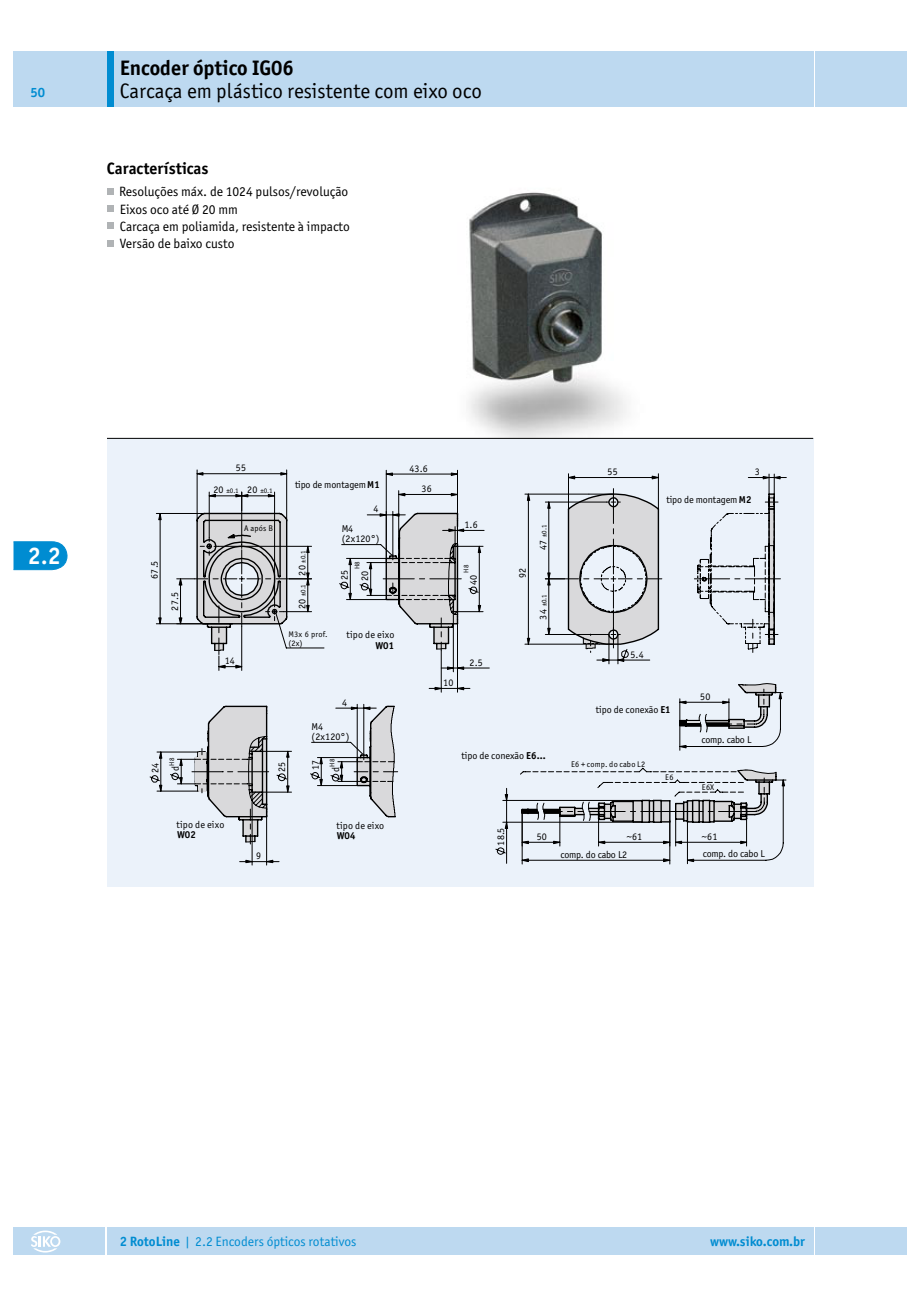
<style>
.page{position:relative;width:920px;height:1307px;background:#fff}
.page>*{position:absolute;margin:0;border:0;box-sizing:border-box;transform-origin:0 0}
.t1{font:700 24px "Officina Sans ITC Pro";color:#fff}
.t2{font:21px "Officina Sans ITC Pro";color:#000}
.t3{font:700 21px "Officina Sans ITC Pro";color:#000}
.t4{font:700 16.5px "Officina Sans ITC Pro";color:#000}
.t5{font:13.5px/17.2px "Officina Sans ITC Pro";color:#000}
.t6{font:13.5px "Officina Sans ITC Pro";color:#008cd1}
.t7{font:700 13.5px "Officina Sans ITC Pro";color:#008cd1}
.t8{font:10.05px/10.1px "Officina Sans ITC Pro";color:#000}
.t9{font:10.05px "Officina Sans ITC Pro";letter-spacing:.02em;color:#000}
.t10{font:700 10.05px "Officina Sans ITC Pro";letter-spacing:.015em;color:#000}
.t11{font:8.25px/8.7px "Officina Sans ITC Pro";letter-spacing:.025em;color:#000}
.t12{font:6.9px "Officina Sans ITC Pro";letter-spacing:.04em;color:#000}
.s1{font-weight:500}
.s2{font-size:10.05px}
.s3{font-weight:700}
</style>
<div class="page">
<div style="left:107px;top:1227px;width:706px;height:28px;background:#bdd9f0"></div>
<div style="left:14px;top:1227px;width:91px;height:28px;background:#bdd9f0"></div>
<div style="left:815px;top:1227px;width:91px;height:28px;background:#bdd9f0"></div>
<div style="left:107px;top:51px;width:706px;height:56px;background:#bdd9f0"></div>
<div style="left:14px;top:51px;width:93px;height:56px;background:#bdd9f0"></div>
<div style="left:815px;top:51px;width:91px;height:56px;background:#bdd9f0"></div>
<img style="left:389px;top:192px;width:289px;height:246px">
<svg style="left:13px;top:541px;width:54px;height:29px;background:#1193d4"></svg>
<div style="left:107px;top:51px;width:6px;height:56px;background:#008cd1"></div>
<div style="left:107px;top:438px;width:706px;height:448px;background:#ebf2fa"></div>
<hr style="left:157px;top:751px;width:41px;height:1px;background:#000">
<hr style="left:157px;top:791px;width:41px;height:1px;background:#000">
<hr style="left:160px;top:752px;width:1px;height:39px;background:#000">
<hr style="left:266px;top:808px;width:1px;height:57px;background:#000">
<hr style="left:252px;top:792px;width:1px;height:73px;background:#000">
<svg style="left:149px;top:774px;width:13px;height:17px"></svg>
<svg style="left:159px;top:751px;width:3px;height:7px"></svg>
<svg style="left:240px;top:859px;width:39px;height:4px"></svg>
<hr style="left:160px;top:513px;width:1px;height:111px;background:#000">
<hr style="left:156px;top:513px;width:48px;height:1px;background:#000">
<hr style="left:156px;top:623px;width:76px;height:1px;background:#000">
<hr style="left:197px;top:470px;width:1px;height:51px;background:#000">
<hr style="left:286px;top:470px;width:1px;height:51px;background:#000">
<hr style="left:197px;top:473px;width:90px;height:1px;background:#000">
<svg style="left:158px;top:617px;width:3px;height:7px"></svg>
<svg style="left:280px;top:472px;width:7px;height:3px"></svg>
<hr style="left:568px;top:474px;width:1px;height:35px;background:#000">
<hr style="left:658px;top:474px;width:1px;height:35px;background:#000">
<hr style="left:568px;top:477px;width:90px;height:1px;background:#000">
<svg style="left:651px;top:476px;width:7px;height:3px"></svg>
<svg style="left:569px;top:476px;width:6px;height:3px"></svg>
<svg style="left:545px;top:492px;width:114px;height:10px"></svg>
<hr style="left:522px;top:860px;width:147px;height:1px;background:#000">
<hr style="left:522px;top:812px;width:1px;height:52px;background:#000">
<hr style="left:669px;top:822px;width:1px;height:42px;background:#000">
<svg style="left:495px;top:847px;width:11px;height:8px"></svg>
<hr style="left:506px;top:822px;width:1px;height:41px;background:#000">
<hr style="left:503px;top:800px;width:139px;height:1px;background:#000">
<hr style="left:503px;top:822px;width:139px;height:1px;background:#000">
<svg style="left:663px;top:858px;width:7px;height:4px"></svg>
<svg style="left:521px;top:858px;width:7px;height:4px"></svg>
<svg style="left:505px;top:788px;width:3px;height:40px"></svg>
<svg style="left:687px;top:858px;width:7px;height:4px"></svg>
<svg style="left:520px;top:786px;width:264px;height:60px"></svg>
<svg style="left:520px;top:690px;width:265px;height:96px"></svg>
<hr style="left:398px;top:490px;width:1px;height:64px;background:#000">
<hr style="left:457px;top:470px;width:1px;height:51px;background:#000">
<hr style="left:386px;top:470px;width:1px;height:92px;background:#000">
<hr style="left:386px;top:474px;width:71px;height:1px;background:#000">
<svg style="left:386px;top:472px;width:7px;height:4px"></svg>
<svg style="left:451px;top:472px;width:6px;height:4px"></svg>
<svg style="left:170px;top:492px;width:294px;height:351px"></svg>
<svg style="left:434px;top:502px;width:343px;height:188px"></svg>
<svg style="left:748px;top:474px;width:38px;height:171px"></svg>
<svg style="left:31px;top:1230px;width:29px;height:22px"></svg>
<svg style="left:108px;top:188px;width:6px;height:6px"></svg>
<svg style="left:108px;top:206px;width:6px;height:6px"></svg>
<svg style="left:108px;top:223px;width:6px;height:6px"></svg>
<svg style="left:108px;top:240px;width:6px;height:6px"></svg>
<hr style="left:107px;top:438px;width:706px;height:1px;background:#000">
<h2 class="t3" style="left:120px;top:60px;width:175px">Encoder óptico IG06</h2>
<h3 class="t7" style="left:31px;top:87px;width:16px">50</h3>
<h2 class="t2" style="left:120px;top:82px;width:363px">Carcaça em plástico resistente com eixo oco</h2>
<h3 class="t4" style="left:107px;top:162px;width:103px">Características</h3>
<h3 class="t5" style="left:120px;top:202px;width:120px">Eixos oco até Ø 20 mm</h3>
<h3 class="t5" style="left:119px;top:185px;width:231px">Resoluções máx. de 1024 pulsos/revolução</h3>
<h3 class="t5" style="left:120px;top:219px;width:231px">Carcaça em poliamida, resistente à impacto<br>Versão de baixo custo</h3>
<h1 class="t1" style="left:28px;top:546px;width:34px">2<span class="s1">.</span>2</h1>
<p class="t8" style="left:150px;top:579px;width:20px;rotate:-90deg">67.5</p>
<p class="t8" style="left:236px;top:464px;width:12px">55</p>
<p class="t12" style="left:213px;top:488px;width:27px"><span class="s2">20</span> ±0.1</p>
<p class="t12" style="left:260px;top:488px;width:14px">±0.1</p>
<p class="t8" style="left:247px;top:486px;width:12px">20</p>
<p class="t11" style="left:244px;top:524px;width:30px">A após B</p>
<p class="t8" style="left:295px;top:480px;width:86px">tipo de montagem<span class="s3">M1</span></p>
<p class="t8" style="left:373px;top:505px;width:7px">4</p>
<p class="t8" style="left:341px;top:525px;width:39px">M4 (2x120°)</p>
<p class="t12" style="left:300px;top:563px;width:14px;rotate:-90deg">±0.1</p>
<p class="t8" style="left:298px;top:575px;width:12px;rotate:-90deg">20</p>
<p class="t12" style="left:300px;top:596px;width:14px;rotate:-90deg">±0.1</p>
<p class="t8" style="left:171px;top:610px;width:20px;rotate:-90deg">27.5</p>
<p class="t8" style="left:298px;top:609px;width:12px;rotate:-90deg">20</p>
<p class="t8" style="left:225px;top:657px;width:12px">14</p>
<p class="t11" style="left:288px;top:631px;width:41px">M3x 6 prof. (2x)</p>
<p class="t12" style="left:354px;top:569px;width:9px;rotate:-90deg">H8</p>
<p class="t8" style="left:340px;top:580px;width:12px;rotate:-90deg">25</p>
<p class="t8" style="left:361px;top:581px;width:12px;rotate:-90deg">20</p>
<p class="t9" style="left:346px;top:631px;width:49px">tipo de eixo</p>
<p class="t10" style="left:375px;top:641px;width:20px">W01</p>
<p class="t8" style="left:151px;top:773px;width:12px;rotate:-90deg">24</p>
<p class="t8" style="left:342px;top:698px;width:7px">4</p>
<p class="t8" style="left:311px;top:722px;width:39px">M4 (2x120°)</p>
<p class="t12" style="left:329px;top:767px;width:9px;rotate:-90deg">H8</p>
<p class="t12" style="left:169px;top:765px;width:9px;rotate:-90deg">H8</p>
<p class="t8" style="left:311px;top:770px;width:12px;rotate:-90deg">17</p>
<p class="t8" style="left:278px;top:772px;width:12px;rotate:-90deg">25</p>
<p class="t8" style="left:171px;top:771px;width:7px;rotate:-90deg">d</p>
<p class="t8" style="left:332px;top:772px;width:7px;rotate:-90deg">d</p>
<p class="t9" style="left:176px;top:821px;width:49px">tipo de eixo</p>
<p class="t9" style="left:336px;top:822px;width:49px">tipo de eixo</p>
<p class="t10" style="left:177px;top:830px;width:20px">W02</p>
<p class="t10" style="left:337px;top:831px;width:20px">W04</p>
<p class="t8" style="left:256px;top:852px;width:7px">9</p>
<p class="t8" style="left:409px;top:464px;width:20px">43.6</p>
<p class="t8" style="left:421px;top:485px;width:12px">36</p>
<p class="t8" style="left:464px;top:521px;width:15px">1.6</p>
<p class="t12" style="left:463px;top:573px;width:9px;rotate:-90deg">H8</p>
<p class="t8" style="left:469px;top:585px;width:12px;rotate:-90deg">40</p>
<p class="t8" style="left:443px;top:678px;width:12px">10</p>
<p class="t8" style="left:469px;top:658px;width:15px">2.5</p>
<p class="t8" style="left:518px;top:578px;width:12px;rotate:-90deg">92</p>
<p class="t12" style="left:541px;top:550px;width:27px;rotate:-90deg"><span class="s2">47</span> ±0.1</p>
<p class="t12" style="left:541px;top:606px;width:14px;rotate:-90deg">±0.1</p>
<p class="t8" style="left:539px;top:619px;width:12px;rotate:-90deg">34</p>
<p class="t8" style="left:461px;top:752px;width:86px">tipo de conexão <span class="s3">E6...</span></p>
<p class="t8" style="left:607px;top:468px;width:12px">55</p>
<p class="t8" style="left:754px;top:468px;width:7px">3</p>
<p class="t8" style="left:666px;top:496px;width:86px">tipo de montagem<span class="s3">M2</span></p>
<p class="t8" style="left:630px;top:650px;width:15px">5.4</p>
<p class="t8" style="left:700px;top:692px;width:12px">50</p>
<p class="t8" style="left:596px;top:706px;width:76px">tipo de conexão <span class="s3">E1</span></p>
<p class="t11" style="left:571px;top:760px;width:76px">E6 + comp. do cabo L2</p>
<p class="t11" style="left:665px;top:774px;width:10px">E6</p>
<p class="t8" style="left:701px;top:736px;width:52px">comp. cabo L</p>
<p class="t11" style="left:702px;top:784px;width:14px">E6X</p>
<p class="t8" style="left:497px;top:845px;width:20px;rotate:-90deg">18.5</p>
<p class="t8" style="left:536px;top:832px;width:12px">50</p>
<p class="t8" style="left:702px;top:832px;width:17px">~61</p>
<p class="t8" style="left:560px;top:828px;width:83px;line-height:18px;text-indent:66px">~61 comp. do cabo L2</p>
<p class="t8" style="left:702px;top:850px;width:63px">comp. do cabo L</p>
<h3 class="t6" style="left:120px;top:1236px;width:238px"><span class="s3">2 RotoLine</span> | 2.2 Encoders ópticos rotativos</h3>
<h3 class="t7" style="left:710px;top:1236px;width:96px">www.siko.com.br</h3>
</div>
